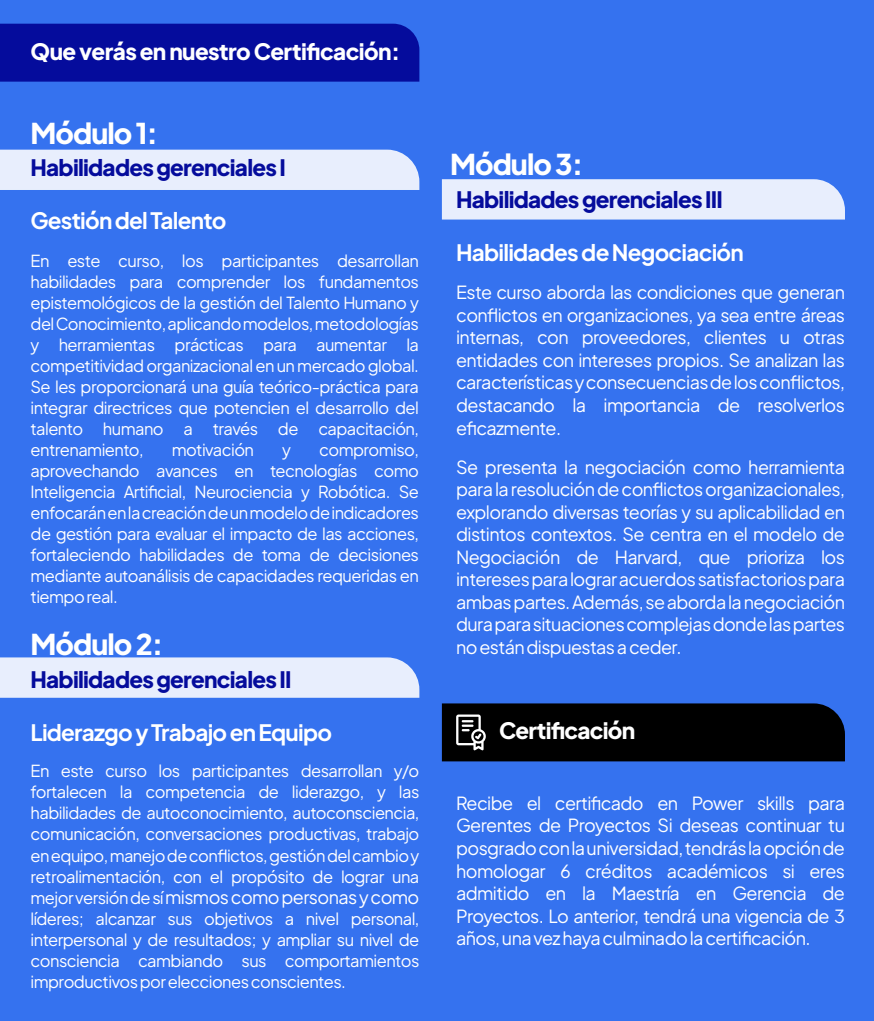
<style>
.page{position:relative;width:874px;height:1021px;background:#fff}
.page>*{position:absolute;margin:0;border:0;box-sizing:border-box;transform-origin:0 0}
.t1{font:800 28.5px "Plus Jakarta Sans";letter-spacing:-.035em;color:#fff}
.t2{font:800 22.5px "Plus Jakarta Sans";letter-spacing:-.035em;color:#050c9c}
.t3{font:700 22.5px "Plus Jakarta Sans";letter-spacing:-.035em;color:#fff}
.t4{font:800 22.5px "Plus Jakarta Sans";letter-spacing:-.025em;color:#fff}
.t5{font:18px/22.5px "Plus Jakarta Sans";letter-spacing:-.035em;color:#fff;text-align:justify}
.t6{font:16.5px/21px "Plus Jakarta Sans";letter-spacing:-.035em;color:#fff;text-align:justify}
.s1{font-size:16.5px}
</style>
<div class="page">
<div style="left:0;top:0;width:874px;height:1020px;background:#3572ef"></div>
<div style="left:0;top:150px;width:419px;height:40px;background:#e8eefd"></div>
<div style="left:0;top:24px;width:419px;height:58px;background:#050c9c"></div>
<div style="left:0;top:657px;width:419px;height:40px;background:#e8eefd"></div>
<div style="left:442px;top:179px;width:403px;height:40px;background:#e8eefd"></div>
<div style="left:442px;top:703px;width:403px;height:58px;background:#000"></div>
<h2 class="t4" style="left:31px;top:31px;width:371px">Que verás en nuestro Certificación:</h2>
<h1 class="t1" style="left:31px;top:107px;width:129px">Módulo 1:</h1>
<h2 class="t2" style="left:31px;top:147px;width:257px">Habilidades gerenciales I</h2>
<h2 class="t3" style="left:31px;top:201px;width:197px">Gestión del Talento</h2>
<p class="t6" style="left:31px;top:248px;width:390px">En este curso, los participantes desarrollan habilidades para comprender los fundamentos epistemológicos de la gestión del Talento Humano y del Conocimiento, aplicando modelos, metodologías y herramientas prácticas para aumentar la competitividad organizacional en un mercado global.<br>Se les proporcionará una guía teórico-práctica para integrar directrices que potencien el desarrollo del talento humano a través de capacitación, entrenamiento,</p>
<p class="t6" style="left:172px;top:437px;width:84px">motivación</p>
<p class="t6" style="left:282px;top:437px;width:10px">y</p>
<p class="t6" style="left:31px;top:437px;width:390px;text-indent:288px">compromiso, aprovechando avances en tecnologías como Inteligencia Artificial, Neurociencia y Robótica. Se enfocarán en la creación de un modelo de indicadores de gestión para evaluar el impacto de las acciones, fortaleciendo habilidades de toma de decisiones mediante autoanálisis de capacidades requeridas en tiempo real.</p>
<h1 class="t1" style="left:31px;top:618px;width:134px">Módulo 2:</h1>
<h2 class="t2" style="left:31px;top:658px;width:263px">Habilidades gerenciales II</h2>
<h2 class="t3" style="left:31px;top:711px;width:303px">Liderazgo y Trabajo en Equipo</h2>
<p class="t6" style="left:31px;top:759px;width:390px">En este curso los participantes desarrollan y/o fortalecen la competencia de liderazgo, y las habilidades de autoconocimiento, autoconsciencia, comunicación, conversaciones productivas, trabajo en equipo, manejo de conflictos, gestión del cambio y retroalimentación, con el propósito de lograr una</p>
<p class="t5" style="left:31px;top:883px;width:390px"><span class="s1">mejor versión de sí</span> mismos como personas y como</p>
<p class="t6" style="left:31px;top:906px;width:390px">líderes; alcanzar sus objetivos a nivel personal, interpersonal y de resultados; y ampliar su nivel de consciencia cambiando sus comportamientos improductivos por elecciones conscientes.</p>
<h1 class="t1" style="left:450px;top:138px;width:135px">Módulo 3:</h1>
<h2 class="t2" style="left:456px;top:178px;width:268px">Habilidades gerenciales III</h2>
<h2 class="t3" style="left:456px;top:232px;width:289px">Habilidades de Negociación</h2>
<p class="t5" style="left:456px;top:279px;width:390px">Este curso aborda las condiciones que generan conflictos en organizaciones, ya sea entre áreas internas, con proveedores, clientes u otras entidades con intereses propios. Se analizan las características y consecuencias de los conflictos, destacando la importancia de resolverlos eficazmente.</p>
<p class="t5" style="left:456px;top:453px;width:390px">Se presenta la negociación como herramienta para la resolución de conflictos organizacionales, explorando diversas teorías y su aplicabilidad en distintos contextos. Se centra en el modelo de Negociación de Harvard, que prioriza los intereses para lograr acuerdos satisfactorios para ambas partes. Además, se aborda la negociación dura para situaciones complejas donde las partes no están dispuestas a ceder.</p>
<h2 class="t4" style="left:499px;top:710px;width:137px">Certificación</h2>
<p class="t5" style="left:456px;top:790px;width:390px">Recibe el certificado en Power skills para Gerentes de Proyectos Si deseas continuar tu posgrado con la universidad, tendrás la opción de homologar 6 créditos académicos si eres admitido en la Maestría en Gerencia de Proyectos. Lo anterior, tendrá una vigencia de 3 años, una vez haya culminado la certificación.</p>
</div>
